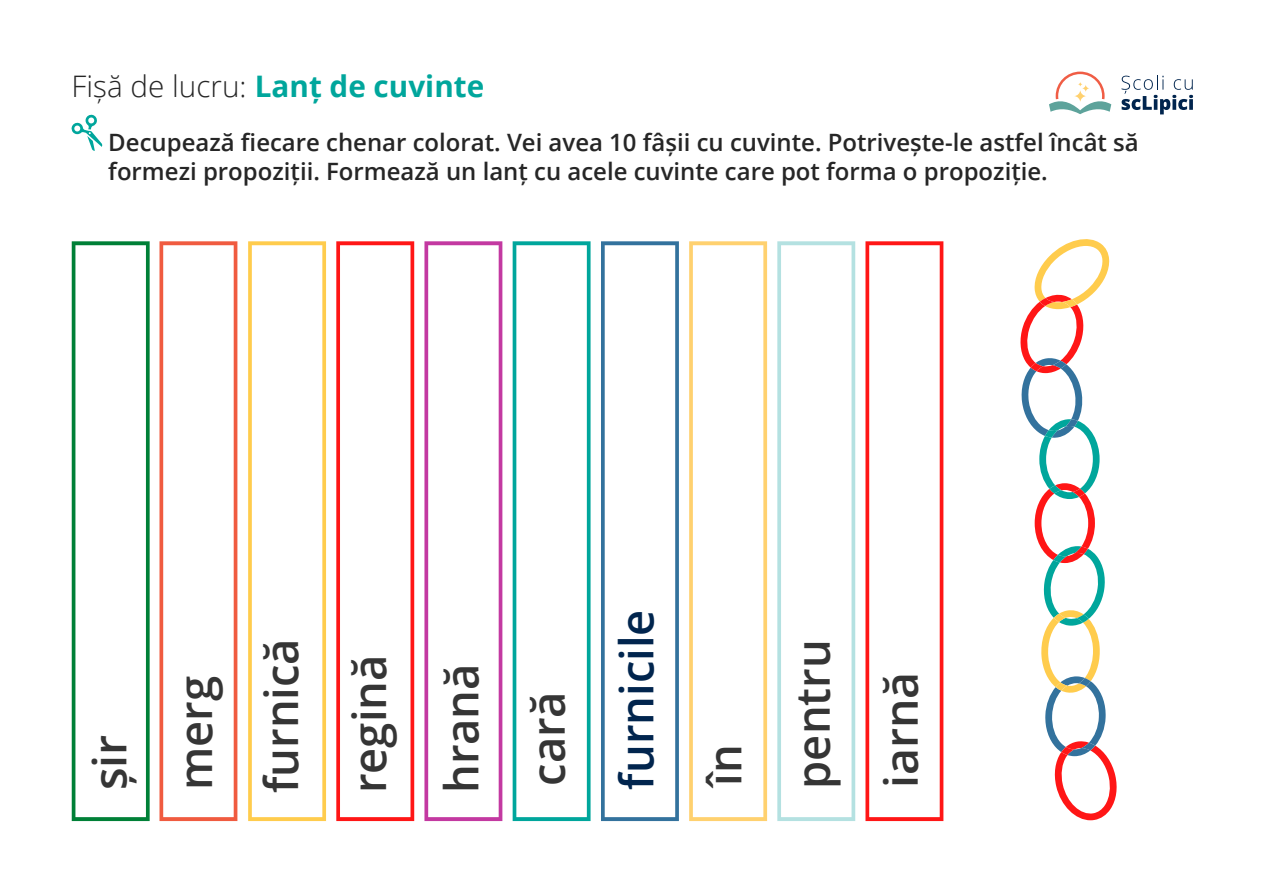
<style>
.page{position:relative;width:1263px;height:893px;background:#fff}
.page>*{position:absolute;margin:0;border:0;box-sizing:border-box;transform-origin:0 0}
.t1{font:600 46.5px/86.6px "Open Sans";color:#353535}
.t2{font:600 46.5px "Open Sans";color:#01254e}
.t3{font:700 29.7px "Open Sans";color:#00a69c}
.t4{font:600 23.85px/28.7px "Open Sans";color:#262626}
.s1{font-weight:300;color:#262626}
</style>
<div class="page">
<svg style="left:1049px;top:72px;width:62px;height:42px"></svg>
<svg style="left:1082px;top:84px;width:8px;height:8px"></svg>
<svg style="left:1121px;top:75px;width:72px;height:39px"></svg>
<svg style="left:71px;top:114px;width:31px;height:37px"></svg>
<svg style="left:513px;top:241px;width:77px;height:580px"></svg>
<svg style="left:601px;top:241px;width:78px;height:580px"></svg>
<svg style="left:248px;top:241px;width:78px;height:580px"></svg>
<svg style="left:159px;top:241px;width:78px;height:580px"></svg>
<svg style="left:72px;top:241px;width:78px;height:580px"></svg>
<svg style="left:336px;top:241px;width:78px;height:580px"></svg>
<svg style="left:424px;top:241px;width:78px;height:580px"></svg>
<svg style="left:777px;top:241px;width:78px;height:580px"></svg>
<svg style="left:689px;top:241px;width:78px;height:580px"></svg>
<svg style="left:865px;top:241px;width:78px;height:580px"></svg>
<svg style="left:1020px;top:239px;width:97px;height:581px"></svg>
<p class="t3" style="left:72px;top:65px;width:414px"><span class="s1">Fișă de lucru:</span> Lanț de cuvinte</p>
<p class="t4" style="left:108px;top:128px;width:1032px">Decupează fiecare chenar colorat. Vei avea 10 fâșii cu cuvinte. Potrivește-le astfel încât să formezi propoziții. Formează un lanț cu acele cuvinte care pot forma o propoziție.</p>
<h1 class="t1" style="left:65px;top:793px;width:156px;rotate:-90deg">șir merg furnică regină</h1>
<h1 class="t1" style="left:418px;top:793px;width:131px;line-height:86.1px;rotate:-90deg">hrană cară</h1>
<h1 class="t2" style="left:605px;top:789px;width:182px;rotate:-90deg">furnicile</h1>
<h1 class="t1" style="left:679px;top:789px;width:151px;line-height:88.2px;rotate:-90deg">în pentru iarnă</h1>
</div>
